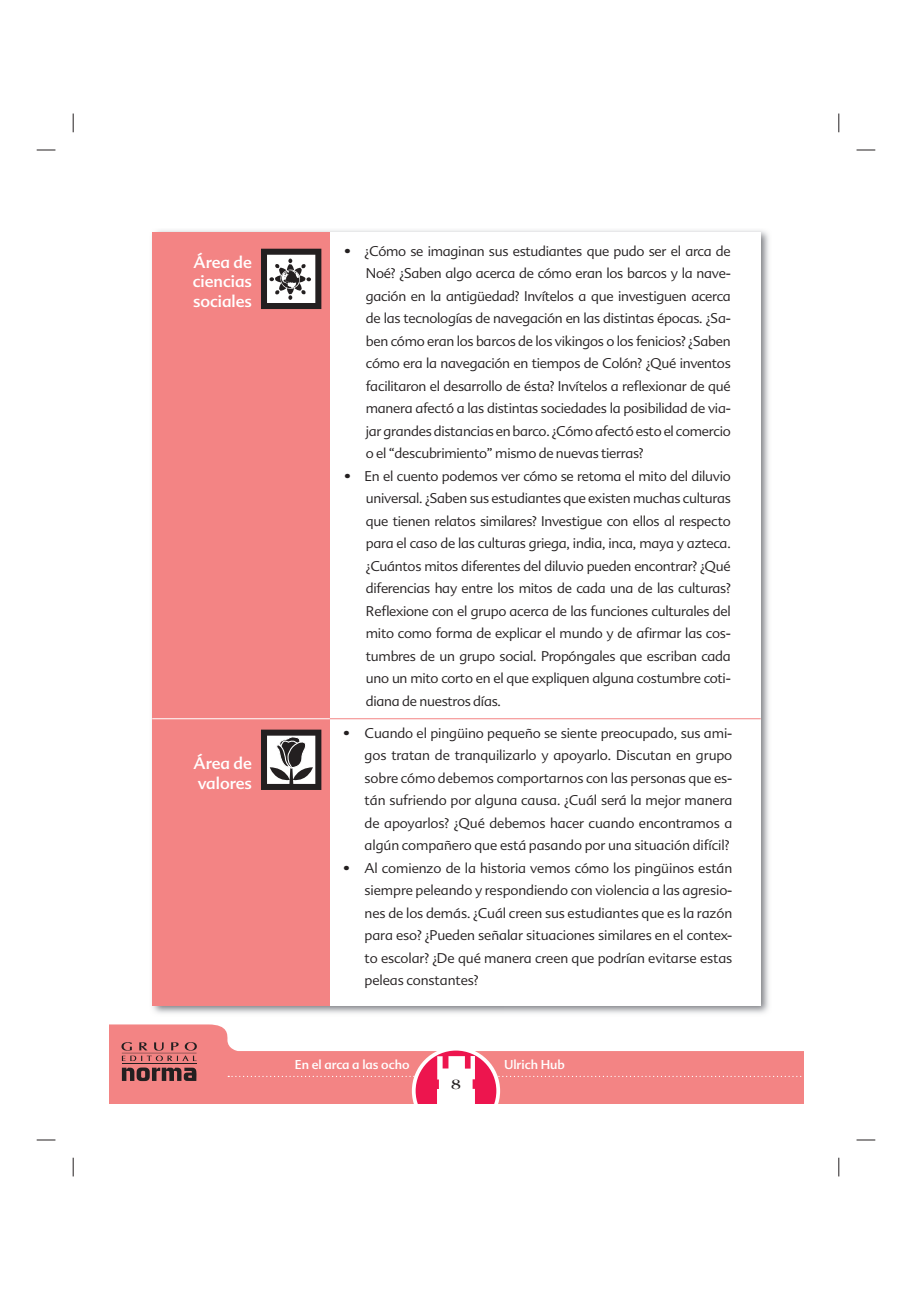
<style>
.page{position:relative;width:912px;height:1290px;background:#fff}
.page>*{position:absolute;margin:0;border:0;box-sizing:border-box;transform-origin:0 0}
.t1{font:16.25px/19.5px "Advert";color:#fff;text-align:justify}
.t2{font:700 15px "Americana Std";color:#231f20}
.t3{font:300 13.75px/22.5px "Advert";letter-spacing:-.02em;color:#231f20;text-align:justify}
.t4{font:12.5px "Advert";color:#fff}
</style>
<div class="page">
<svg style="left:109px;top:1024px;width:695px;height:80px"></svg>
<svg style="left:413px;top:1049px;width:85px;height:84px"></svg>
<div style="left:90px;top:1105px;width:748px;height:53px;background:#fff"></div>
<svg style="left:228px;top:1056px;width:576px;height:49px;background:#f3888c"></svg>
<hr style="left:122px;top:1063px;width:74px;height:1px;background:#231f20">
<svg style="left:122px;top:1068px;width:74px;height:13px"></svg>
<svg style="left:121px;top:1042px;width:76px;height:19px"></svg>
<img style="left:152px;top:230px;width:617px;height:784px">
<div style="left:153px;top:232px;width:607px;height:773px;background:#fff"></div>
<div style="left:153px;top:232px;width:177px;height:773px;background:#f38484"></div>
<hr style="left:330px;top:718px;width:430px;height:1px;background:#f38484">
<hr style="left:152px;top:718px;width:178px;height:1px;background:#fff">
<svg style="left:261px;top:249px;width:60px;height:60px;background:#929090"></svg>
<svg style="left:261px;top:730px;width:60px;height:60px;background:#817e7f"></svg>
<svg style="left:37px;top:149px;width:18px;height:2px"></svg>
<svg style="left:856px;top:149px;width:19px;height:2px"></svg>
<svg style="left:37px;top:1139px;width:18px;height:2px"></svg>
<svg style="left:856px;top:1139px;width:19px;height:2px"></svg>
<svg style="left:72px;top:114px;width:2px;height:18px"></svg>
<svg style="left:72px;top:1158px;width:2px;height:18px"></svg>
<svg style="left:838px;top:114px;width:1px;height:18px"></svg>
<svg style="left:838px;top:1158px;width:1px;height:18px"></svg>
<p class="t1" style="left:193px;top:254px;width:61px">Área de ciencias sociales</p>
<p class="t1" style="left:193px;top:755px;width:60px">Área de valores</p>
<p class="t3" style="left:366px;top:241px;width:366px;text-indent:-21px">• ¿Cómo se imaginan sus estudiantes que pudo ser el arca de Noé? ¿Saben algo acerca de cómo eran los barcos y la nave&shy;gación en la antigüedad? Invítelos a que investiguen acerca de las tecnologías de navegación en las distintas épocas. ¿Sa&shy;ben cómo eran los barcos de los vikingos o los fenicios? ¿Saben cómo era la navegación en tiempos de Colón? ¿Qué inventos facilitaron el desarrollo de ésta? Invítelos a reflexionar de qué manera afectó a las distintas sociedades la posibilidad de via&shy;jar grandes distancias en barco. ¿Cómo afectó esto el comercio o el “descubrimiento” mismo de nuevas tierras?</p>
<p class="t3" style="left:366px;top:466px;width:366px;text-indent:-21px">• En el cuento podemos ver cómo se retoma el mito del diluvio universal. ¿Saben sus estudiantes que existen muchas culturas que tienen relatos similares? Investigue con ellos al respecto para el caso de las culturas griega, india, inca, maya y azteca. ¿Cuántos mitos diferentes del diluvio pueden encontrar? ¿Qué diferencias hay entre los mitos de cada una de las culturas?<br>Reflexione con el grupo acerca de las funciones culturales del mito como forma de explicar el mundo y de afirmar las cos&shy;tumbres de un grupo social. Propóngales que escriban cada uno un mito corto en el que expliquen alguna costumbre coti&shy;diana de nuestros días.</p>
<p class="t3" style="left:364px;top:723px;width:369px;text-indent:-21px">• Cuando el pingüino pequeño se siente preocupado, sus ami&shy;gos tratan de tranquilizarlo y apoyarlo. Discutan en grupo sobre cómo debemos comportarnos con las personas que es&shy;tán sufriendo por alguna causa. ¿Cuál será la mejor manera de apoyarlos? ¿Qué debemos hacer cuando encontramos a algún compañero que está pasando por una situación difícil?</p>
<p class="t3" style="left:364px;top:858px;width:369px;text-indent:-21px">• Al comienzo de la historia vemos cómo los pingüinos están siempre peleando y respondiendo con violencia a las agresio&shy;nes de los demás. ¿Cuál creen sus estudiantes que es la razón para eso? ¿Pueden señalar situaciones similares en el contex&shy;to escolar? ¿De qué manera creen que podrían evitarse estas peleas constantes?</p>
<p class="t4" style="left:295px;top:1059px;width:116px">En el arca a las ocho</p>
<p class="t4" style="left:504px;top:1059px;width:62px">Ulrich Hub</p>
<p class="t2" style="left:451px;top:1078px;width:11px">8</p>
</div>
